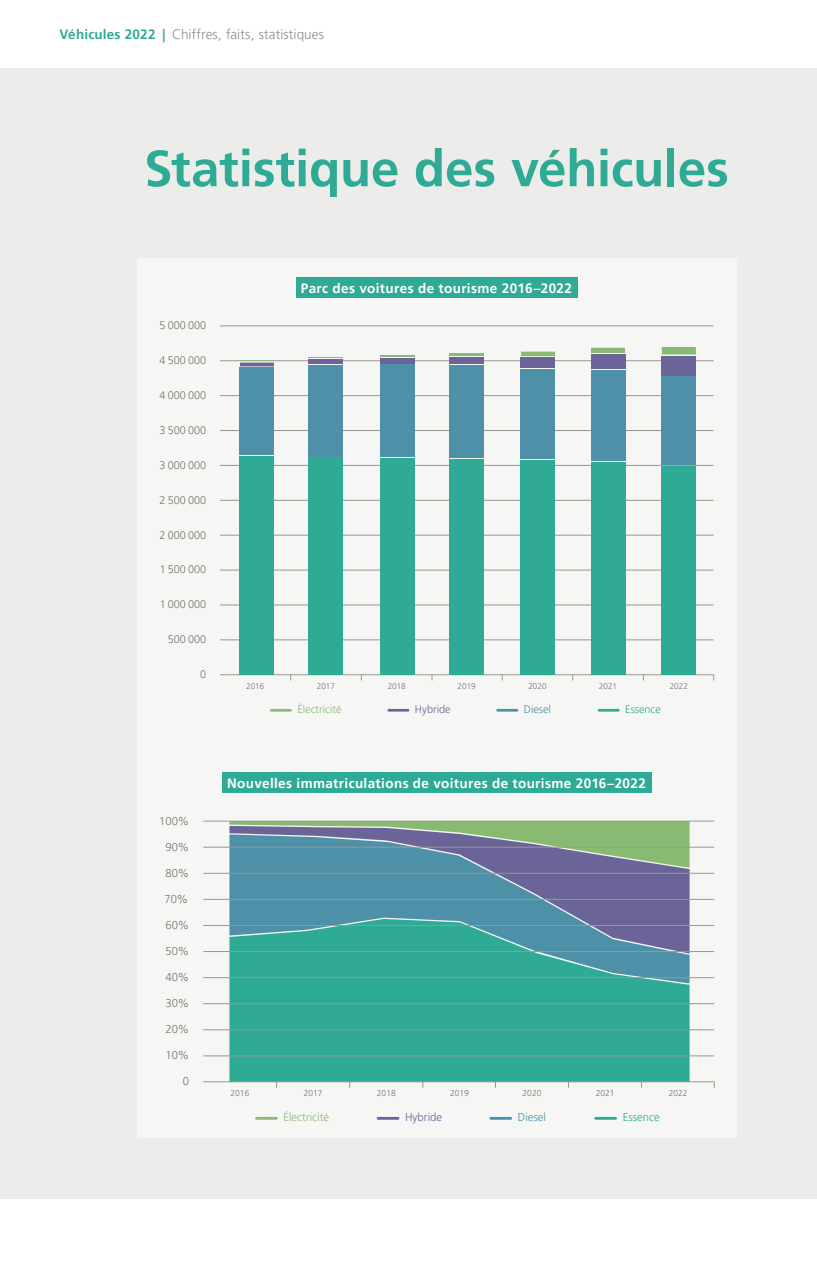
<style>
.page{position:relative;width:817px;height:1263px;background:#fff}
.page>*{position:absolute;margin:0;border:0;box-sizing:border-box;transform-origin:0 0}
.t1{font:700 51px "Frutiger LT Pro";letter-spacing:-.005em;color:#2faa95}
.t2{font:700 13.5px "Frutiger LT Pro";letter-spacing:.025em;color:#fff}
.t3{font:300 13.5px "Frutiger LT Pro";letter-spacing:.01em;color:#8d8c84}
.t4{font:300 11.25px "Frutiger LT Pro";color:#75746d}
.t5{font:300 11.25px "Frutiger LT Pro";color:#88ba71}
.t6{font:300 11.25px "Frutiger LT Pro";color:#6b6498}
.t7{font:300 11.25px "Frutiger LT Pro";color:#2faa95}
.t8{font:300 11.25px "Frutiger LT Pro";color:#4d90a7}
.t9{font:300 10.95px "Frutiger LT Pro";color:#75746d}
.t10{font:300 10.95px "Frutiger LT Pro";color:#88ba71}
.t11{font:300 10.95px "Frutiger LT Pro";color:#6b6498}
.t12{font:300 10.95px "Frutiger LT Pro";color:#2faa95}
.t13{font:300 10.95px "Frutiger LT Pro";color:#4d90a7}
.t14{font:300 8.4px "Frutiger LT Pro";color:#75746d}
.t15{font:300 8.1px "Frutiger LT Pro";color:#75746d}
.s1{font-weight:700;color:#2faa95}
</style>
<div class="page">
<div style="left:0;top:68px;width:816px;height:1130px;background:#ececea"></div>
<div style="left:137px;top:258px;width:599px;height:480px;background:#f6f6f5"></div>
<hr style="left:220px;top:395px;width:493px;height:1px;background:#999890">
<hr style="left:220px;top:360px;width:493px;height:1px;background:#999890">
<hr style="left:220px;top:326px;width:493px;height:1px;background:#999890">
<hr style="left:220px;top:430px;width:493px;height:1px;background:#999890">
<hr style="left:220px;top:465px;width:493px;height:1px;background:#999890">
<hr style="left:220px;top:500px;width:493px;height:1px;background:#999890">
<hr style="left:220px;top:535px;width:493px;height:1px;background:#999890">
<hr style="left:220px;top:570px;width:493px;height:1px;background:#999890">
<hr style="left:220px;top:605px;width:493px;height:1px;background:#999890">
<hr style="left:220px;top:640px;width:493px;height:1px;background:#999890">
<hr style="left:220px;top:674px;width:493px;height:1px;background:#999890">
<hr style="left:271px;top:709px;width:19px;height:3px;background:#88ba71">
<hr style="left:388px;top:709px;width:20px;height:3px;background:#6b6498">
<hr style="left:497px;top:709px;width:20px;height:3px;background:#4d90a7">
<hr style="left:599px;top:709px;width:19px;height:3px;background:#2faa95">
<div style="left:240px;top:457px;width:34px;height:218px;background:#2faa95"></div>
<div style="left:308px;top:458px;width:34px;height:217px;background:#2faa95"></div>
<div style="left:380px;top:458px;width:34px;height:217px;background:#2faa95"></div>
<div style="left:450px;top:459px;width:34px;height:216px;background:#2faa95"></div>
<div style="left:521px;top:460px;width:34px;height:215px;background:#2faa95"></div>
<div style="left:591px;top:462px;width:34px;height:213px;background:#2faa95"></div>
<div style="left:661px;top:466px;width:34px;height:209px;background:#2faa95"></div>
<div style="left:240px;top:368px;width:34px;height:87px;background:#4d90a7"></div>
<div style="left:308px;top:365px;width:34px;height:91px;background:#4d90a7"></div>
<div style="left:380px;top:365px;width:34px;height:92px;background:#4d90a7"></div>
<div style="left:450px;top:365px;width:34px;height:93px;background:#4d90a7"></div>
<div style="left:521px;top:369px;width:34px;height:89px;background:#4d90a7"></div>
<div style="left:591px;top:370px;width:34px;height:91px;background:#4d90a7"></div>
<div style="left:661px;top:377px;width:34px;height:88px;background:#4d90a7"></div>
<hr style="left:240px;top:363px;width:34px;height:3px;background:#6b6498">
<hr style="left:308px;top:360px;width:34px;height:4px;background:#6b6498">
<div style="left:380px;top:358px;width:34px;height:5px;background:#6b6498"></div>
<div style="left:450px;top:357px;width:34px;height:7px;background:#6b6498"></div>
<div style="left:521px;top:357px;width:34px;height:11px;background:#6b6498"></div>
<div style="left:591px;top:354px;width:34px;height:15px;background:#6b6498"></div>
<div style="left:661px;top:356px;width:34px;height:19px;background:#6b6498"></div>
<hr style="left:240px;top:361px;width:34px;height:1px;background:#88ba71">
<hr style="left:308px;top:358px;width:34px;height:1px;background:#88ba71">
<hr style="left:380px;top:355px;width:34px;height:2px;background:#88ba71">
<hr style="left:450px;top:354px;width:34px;height:2px;background:#88ba71">
<svg style="left:521px;top:352px;width:34px;height:4px"></svg>
<div style="left:591px;top:348px;width:34px;height:5px;background:#88ba71"></div>
<div style="left:661px;top:347px;width:34px;height:7px;background:#88ba71"></div>
<div style="left:295px;top:277px;width:282px;height:21px;background:#2faa95"></div>
<div style="left:137px;top:738px;width:599px;height:399px;background:#f6f6f5"></div>
<div style="left:229px;top:983px;width:460px;height:98px;background:#2faa95"></div>
<svg style="left:229px;top:954px;width:460px;height:29px;fill:#2faa95"></svg>
<svg style="left:229px;top:868px;width:460px;height:86px;fill:#4d90a7"></svg>
<svg style="left:229px;top:822px;width:460px;height:46px"></svg>
<hr style="left:203px;top:821px;width:511px;height:1px;background:#999890">
<hr style="left:203px;top:847px;width:511px;height:1px;background:#999890">
<hr style="left:203px;top:873px;width:511px;height:1px;background:#999890">
<hr style="left:203px;top:899px;width:511px;height:1px;background:#999890">
<hr style="left:203px;top:925px;width:511px;height:1px;background:#999890">
<hr style="left:203px;top:951px;width:511px;height:1px;background:#999890">
<hr style="left:203px;top:1003px;width:511px;height:1px;background:#999890">
<hr style="left:203px;top:1029px;width:511px;height:1px;background:#999890">
<hr style="left:203px;top:977px;width:511px;height:1px;background:#999890">
<hr style="left:203px;top:1055px;width:511px;height:1px;background:#999890">
<hr style="left:203px;top:1081px;width:511px;height:1px;background:#999890">
<hr style="left:256px;top:1117px;width:20px;height:3px;background:#88ba71">
<hr style="left:378px;top:1117px;width:20px;height:3px;background:#6b6498">
<hr style="left:490px;top:1117px;width:20px;height:3px;background:#4d90a7">
<hr style="left:595px;top:1117px;width:20px;height:3px;background:#2faa95">
<div style="left:222px;top:772px;width:429px;height:21px;background:#2faa95"></div>
<p class="t3" style="left:60px;top:26px;width:266px"><span class="s1">Véhicules 2022 |</span> Chiffres, faits, statistiques</p>
<h1 class="t1" style="left:144px;top:138px;width:586px">Statistique des véhicules</h1>
<p class="t9" style="left:159px;top:319px;width:48px">5 000 000</p>
<p class="t9" style="left:159px;top:354px;width:48px">4 500 000</p>
<p class="t9" style="left:159px;top:389px;width:48px">4 000 000</p>
<p class="t9" style="left:159px;top:424px;width:48px">3 500 000</p>
<p class="t9" style="left:159px;top:459px;width:48px">3 000 000</p>
<p class="t9" style="left:159px;top:493px;width:48px">2 500 000</p>
<p class="t9" style="left:159px;top:528px;width:48px">2 000 000</p>
<p class="t9" style="left:160px;top:563px;width:48px">1 500 000</p>
<p class="t9" style="left:160px;top:598px;width:48px">1 000 000</p>
<p class="t9" style="left:168px;top:633px;width:40px">500 000</p>
<p class="t9" style="left:200px;top:668px;width:8px">0</p>
<p class="t2" style="left:301px;top:280px;width:272px">Parc des voitures de tourisme 2016–2022</p>
<p class="t15" style="left:246px;top:681px;width:20px">2016</p>
<p class="t15" style="left:317px;top:681px;width:20px">2017</p>
<p class="t15" style="left:387px;top:681px;width:20px">2018</p>
<p class="t15" style="left:457px;top:681px;width:20px">2019</p>
<p class="t15" style="left:528px;top:681px;width:20px">2020</p>
<p class="t15" style="left:598px;top:681px;width:20px">2021</p>
<p class="t10" style="left:297px;top:703px;width:46px">Électricité</p>
<p class="t11" style="left:415px;top:703px;width:37px">Hybride</p>
<p class="t13" style="left:523px;top:703px;width:29px">Diesel</p>
<p class="t12" style="left:625px;top:703px;width:37px">Essence</p>
<p class="t15" style="left:669px;top:681px;width:20px">2022</p>
<p class="t4" style="left:159px;top:814px;width:32px">100%</p>
<p class="t4" style="left:165px;top:840px;width:25px">90%</p>
<p class="t4" style="left:165px;top:866px;width:25px">80%</p>
<p class="t4" style="left:164px;top:892px;width:25px">70%</p>
<p class="t4" style="left:165px;top:918px;width:25px">60%</p>
<p class="t4" style="left:165px;top:944px;width:25px">50%</p>
<p class="t4" style="left:165px;top:971px;width:25px">40%</p>
<p class="t4" style="left:165px;top:997px;width:25px">30%</p>
<p class="t4" style="left:165px;top:1023px;width:25px">20%</p>
<p class="t4" style="left:165px;top:1049px;width:25px">10%</p>
<p class="t4" style="left:183px;top:1075px;width:8px">0</p>
<p class="t2" style="left:227px;top:775px;width:420px">Nouvelles immatriculations de voitures de tourisme 2016–2022</p>
<p class="t14" style="left:230px;top:1088px;width:20px">2016</p>
<p class="t14" style="left:304px;top:1088px;width:20px">2017</p>
<p class="t14" style="left:377px;top:1088px;width:20px">2018</p>
<p class="t14" style="left:450px;top:1088px;width:20px">2019</p>
<p class="t14" style="left:522px;top:1088px;width:20px">2020</p>
<p class="t14" style="left:595px;top:1088px;width:20px">2021</p>
<p class="t14" style="left:668px;top:1088px;width:20px">2022</p>
<p class="t5" style="left:283px;top:1110px;width:47px">Électricité</p>
<p class="t6" style="left:405px;top:1111px;width:38px">Hybride</p>
<p class="t8" style="left:517px;top:1111px;width:30px">Diesel</p>
<p class="t7" style="left:622px;top:1111px;width:38px">Essence</p>
</div>
